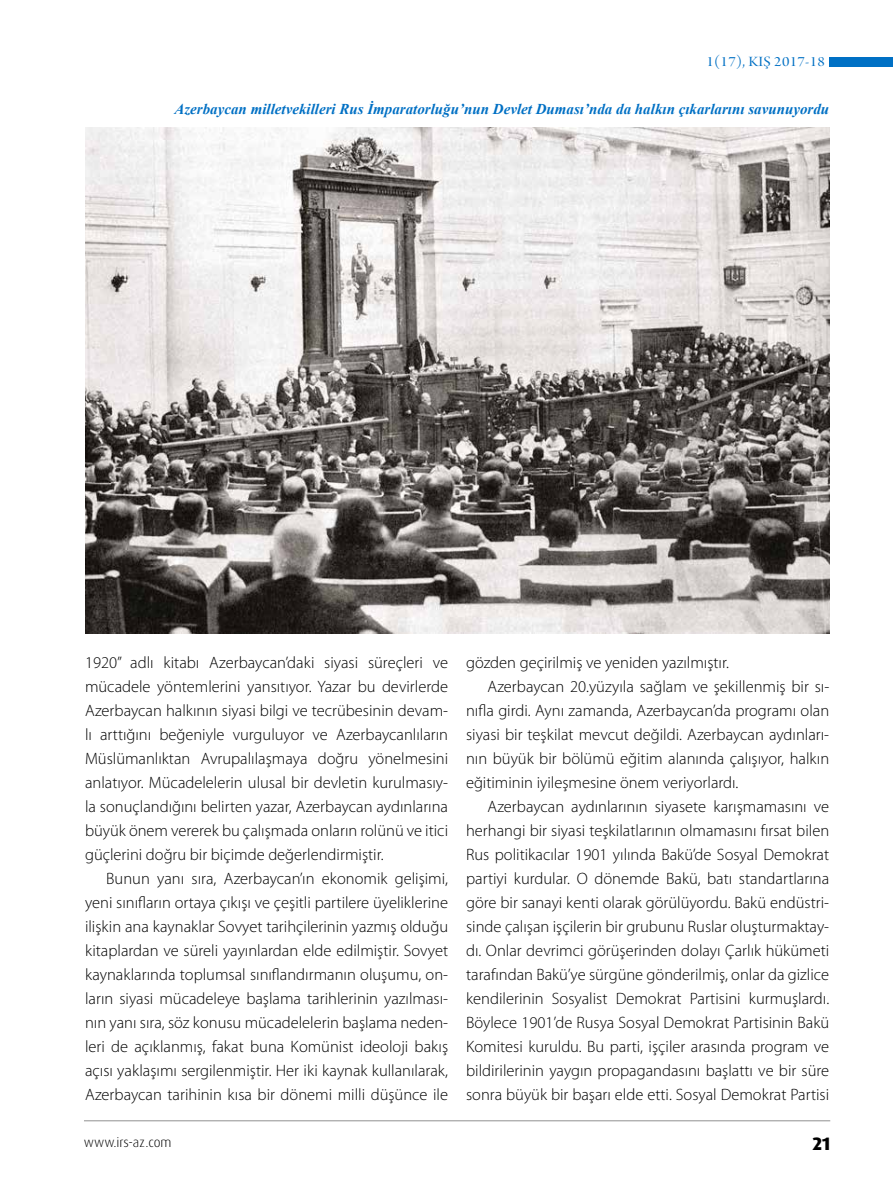
<style>
.page{position:relative;width:893px;height:1191px;background:#fff}
.page>*{position:absolute;margin:0;border:0;box-sizing:border-box;transform-origin:0 0}
.t1{font:800 18px "Dax Pro";color:#000}
.t2{font:300 16.5px/24px "Myriad Pro";color:#000;text-align:justify}
.t3{font:italic 700 15px "Times New Roman";color:#0070c4}
.t4{font:15px "Arno Pro Display";letter-spacing:.02em;color:#0070c4;scale:1.1 1}
.t5{font:300 13.5px "Dax Pro";color:#000}
</style>
<div class="page">
<hr style="left:84px;top:1120px;width:746px;height:1px;background:#909090">
<div style="left:829px;top:57px;width:64px;height:9px;background:#0070c4"></div>
<img style="left:85px;top:128px;width:744px;height:506px">
<p class="t4" style="left:706px;top:53px;width:109px">1(17), KIŞ 2017-18</p>
<p class="t3" style="left:174px;top:99px;width:656px">Azerbaycan milletvekilleri Rus İmparatorluğu’nun Devlet Duması’nda da halkın çıkarlarını savunuyordu</p>
<p class="t2" style="left:85px;top:650px;width:365px">1920” adlı kitabı Azerbaycan’daki siyasi süreçleri ve mücadele yöntemlerini yansıtıyor. Yazar bu devirlerde Azerbaycan halkının siyasi bilgi ve tecrübesinin devam&shy;lı arttığını beğeniyle vurguluyor ve Azerbaycanlıların Müslümanlıktan Avrupalılaşmaya doğru yönelmesini anlatıyor. Mücadelelerin ulusal bir devletin kurulmasıy&shy;la sonuçlandığını belirten yazar, Azerbaycan aydınlarına büyük önem vererek bu çalışmada onların rolünü ve itici güçlerini doğru bir biçimde değerlendirmiştir.</p>
<p class="t2" style="left:85px;top:866px;width:365px;text-indent:21px">Bunun yanı sıra, Azerbaycan’ın ekonomik gelişimi, yeni sınıfların ortaya çıkışı ve çeşitli partilere üyeliklerine ilişkin ana kaynaklar Sovyet tarihçilerinin yazmış olduğu kitaplardan ve süreli yayınlardan elde edilmiştir. Sovyet kaynaklarında toplumsal sınıflandırmanın oluşumu, on&shy;ların siyasi mücadeleye başlama tarihlerinin yazılması&shy;nın yanı sıra, söz konusu mücadelelerin başlama neden&shy;leri de açıklanmış, fakat buna Komünist ideoloji bakış açısı yaklaşımı sergilenmiştir. Her iki kaynak kullanılarak, Azerbaycan tarihinin kısa bir dönemi milli düşünce ile</p>
<p class="t2" style="left:466px;top:650px;width:264px">gözden geçirilmiş ve yeniden yazılmıştır.</p>
<p class="t2" style="left:487px;top:674px;width:343px">Azerbaycan 20.yüzyıla sağlam ve şekillenmiş bir sı-</p>
<p class="t2" style="left:466px;top:698px;width:365px">nıfla girdi. Aynı zamanda, Azerbaycan’da programı olan</p>
<p class="t2" style="left:466px;top:722px;width:365px">siyasi bir teşkilat mevcut değildi. Azerbaycan aydınları-</p>
<p class="t2" style="left:466px;top:746px;width:365px">nın büyük bir bölümü eğitim alanında çalışıyor, halkın</p>
<p class="t2" style="left:466px;top:771px;width:274px">eğitiminin iyileşmesine önem veriyorlardı.</p>
<p class="t2" style="left:487px;top:795px;width:343px">Azerbaycan aydınlarının siyasete karışmamasını ve</p>
<p class="t2" style="left:466px;top:819px;width:365px">herhangi bir siyasi teşkilatlarının olmamasını fırsat bilen</p>
<p class="t2" style="left:466px;top:843px;width:365px">Rus politikacılar 1901 yılında Bakü’de Sosyal Demokrat</p>
<p class="t2" style="left:466px;top:867px;width:365px">partiyi kurdular. O dönemde Bakü, batı standartlarına</p>
<p class="t2" style="left:466px;top:891px;width:365px">göre bir sanayi kenti olarak görülüyordu. Bakü endüstri-</p>
<p class="t2" style="left:466px;top:915px;width:365px">sinde çalışan işçilerin bir grubunu Ruslar oluşturmaktay-</p>
<p class="t2" style="left:466px;top:939px;width:365px">dı. Onlar devrimci görüşerinden dolayı Çarlık hükümeti</p>
<p class="t2" style="left:466px;top:963px;width:365px">tarafından Bakü’ye sürgüne gönderilmiş, onlar da gizlice</p>
<p class="t2" style="left:466px;top:987px;width:365px">kendilerinin Sosyalist Demokrat Partisini kurmuşlardı.</p>
<p class="t2" style="left:466px;top:1011px;width:365px">Böylece 1901’de Rusya Sosyal Demokrat Partisinin Bakü</p>
<p class="t2" style="left:466px;top:1035px;width:365px">Komitesi kuruldu. Bu parti, işçiler arasında program ve</p>
<p class="t2" style="left:466px;top:1059px;width:365px">bildirilerinin yaygın propagandasını başlattı ve bir süre</p>
<p class="t2" style="left:466px;top:1083px;width:365px">sonra büyük bir başarı elde etti. Sosyal Demokrat Partisi</p>
<p class="t5" style="left:84px;top:1133px;width:89px">www.irs-az.com</p>
<p class="t1" style="left:812px;top:1131px;width:19px">21</p>
</div>
